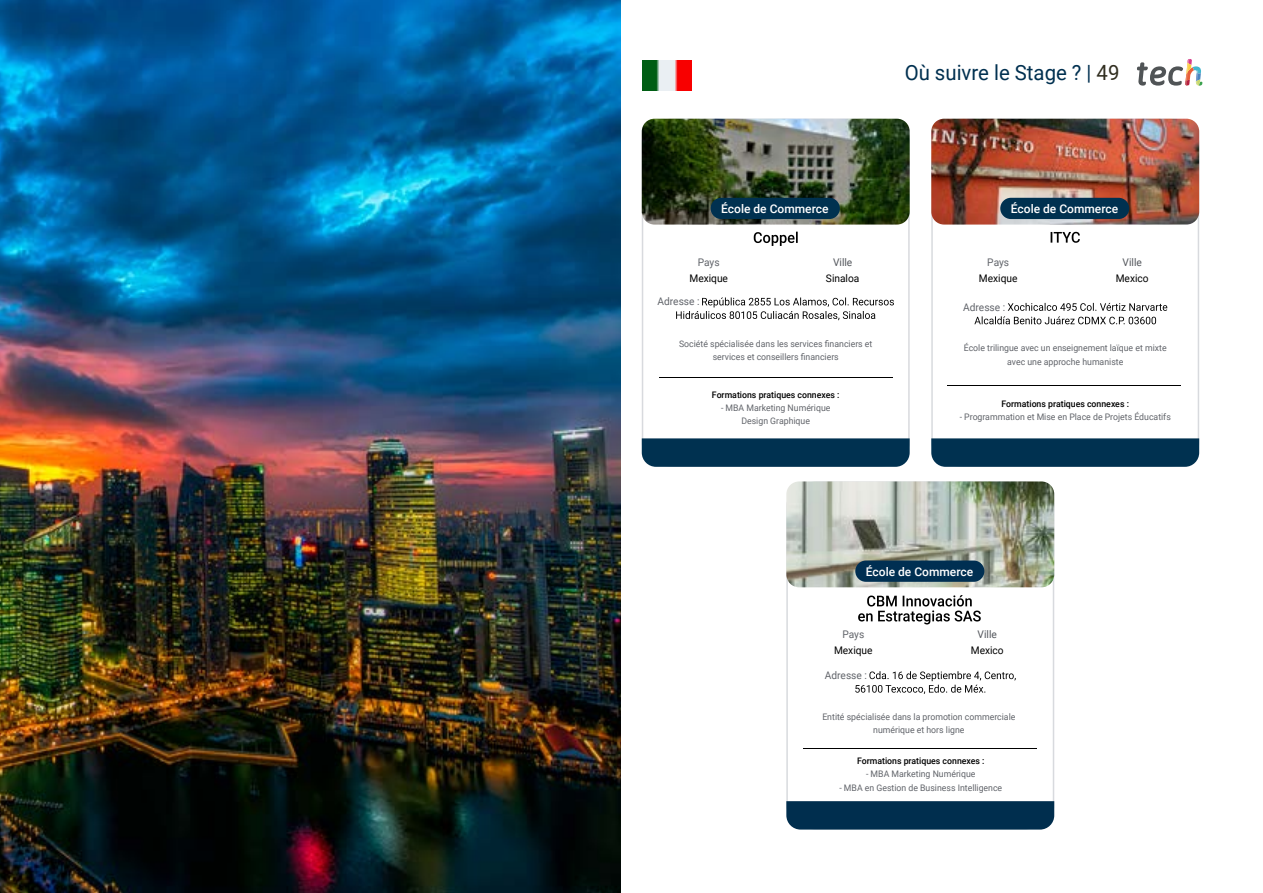
<style>
.page{position:relative;width:1263px;height:893px;background:#fff}
.page>*{position:absolute;margin:0;border:0;box-sizing:border-box;transform-origin:0 0}
.t1{font:21px "Roboto";color:#003050}
.t2{font:500 12px "Roboto";color:#fff}
.t3{font:10.5px "Roboto";color:#000}
.t4{font:10.5px "Roboto";color:#61646a}
.t5{font:10.5px "Roboto";color:#52555b}
.t6{font:9px/13.5px "Roboto";color:#61646a;text-align:center}
.t7{font:500 9px "Roboto";color:#000}
.s1{color:#312e20}
</style>
<div class="page">
<img style="left:0;top:0;width:621px;height:893px">
<svg style="left:1137px;top:59px;width:65px;height:27px"></svg>
<img style="left:642px;top:60px;width:49px;height:31px">
<svg style="left:641px;top:118px;width:269px;height:337px"></svg>
<img style="left:642px;top:119px;width:268px;height:106px">
<div style="left:711px;top:198px;width:129px;height:21px;background:#003150;border-radius:11px"></div>
<svg style="left:642px;top:438px;width:268px;height:29px"></svg>
<hr style="left:659px;top:377px;width:234px;height:1px;background:#000">
<svg style="left:754px;top:232px;width:44px;height:14px"></svg>
<svg style="left:676px;top:297px;width:218px;height:23px"></svg>
<svg style="left:931px;top:118px;width:269px;height:337px"></svg>
<img style="left:931px;top:119px;width:268px;height:106px">
<div style="left:1000px;top:198px;width:129px;height:21px;background:#003150;border-radius:11px"></div>
<svg style="left:931px;top:438px;width:268px;height:29px"></svg>
<hr style="left:946px;top:386px;width:234px;height:1px;background:#000">
<svg style="left:1050px;top:232px;width:30px;height:11px"></svg>
<svg style="left:974px;top:303px;width:193px;height:21px"></svg>
<svg style="left:786px;top:492px;width:269px;height:326px"></svg>
<img style="left:786px;top:481px;width:268px;height:106px">
<div style="left:855px;top:561px;width:129px;height:21px;background:#002f52;border-radius:11px"></div>
<hr style="left:803px;top:748px;width:234px;height:1px;background:#000">
<svg style="left:858px;top:595px;width:123px;height:29px"></svg>
<svg style="left:855px;top:671px;width:161px;height:23px"></svg>
<svg style="left:786px;top:801px;width:268px;height:29px"></svg>
<h1 class="t1" style="left:905px;top:57px;width:216px">Où suivre le Stage ? | <span class="s1">49</span></h1>
<h2 class="t2" style="left:721px;top:200px;width:109px">École de Commerce</h2>
<h2 class="t2" style="left:1011px;top:200px;width:109px">École de Commerce</h2>
<p class="t4" style="left:698px;top:255px;width:23px">Pays</p>
<p class="t3" style="left:689px;top:271px;width:40px">Mexique</p>
<p class="t5" style="left:833px;top:255px;width:21px">Ville</p>
<p class="t3" style="left:826px;top:271px;width:35px">Sinaloa</p>
<p class="t4" style="left:987px;top:255px;width:23px">Pays</p>
<p class="t3" style="left:979px;top:271px;width:40px">Mexique</p>
<p class="t5" style="left:1122px;top:255px;width:21px">Ville</p>
<p class="t3" style="left:1116px;top:271px;width:34px">Mexico</p>
<p class="t4" style="left:657px;top:294px;width:44px">Adresse :</p>
<p class="t6" style="left:679px;top:337px;width:195px">Société spécialisée dans les services financiers et services et conseillers financiers</p>
<p class="t7" style="left:712px;top:388px;width:129px">Formations pratiques connexes :</p>
<p class="t6" style="left:721px;top:401px;width:111px">- MBA Marketing Numérique<br>Design Graphique</p>
<p class="t4" style="left:963px;top:300px;width:44px">Adresse :</p>
<p class="t6" style="left:964px;top:341px;width:204px">École trilingue avec un enseignement laïque et mixte avec une approche humaniste</p>
<p class="t7" style="left:1001px;top:397px;width:129px">Formations pratiques connexes :</p>
<p class="t6" style="left:960px;top:409px;width:213px">- Programmation et Mise en Place de Projets Éducatifs</p>
<h2 class="t2" style="left:866px;top:563px;width:109px">École de Commerce</h2>
<p class="t4" style="left:842px;top:627px;width:23px">Pays</p>
<p class="t3" style="left:834px;top:643px;width:40px">Mexique</p>
<p class="t5" style="left:978px;top:627px;width:21px">Ville</p>
<p class="t3" style="left:971px;top:643px;width:34px">Mexico</p>
<p class="t4" style="left:825px;top:668px;width:44px">Adresse :</p>
<p class="t6" style="left:822px;top:709px;width:195px">Entité spécialisée dans la promotion commerciale numérique et hors ligne</p>
<p class="t7" style="left:857px;top:755px;width:129px">Formations pratiques connexes :</p>
<p class="t6" style="left:866px;top:767px;width:111px">- MBA Marketing Numérique</p>
<p class="t6" style="left:839px;top:780px;width:164px">- MBA en Gestion de Business Intelligence</p>
</div>
